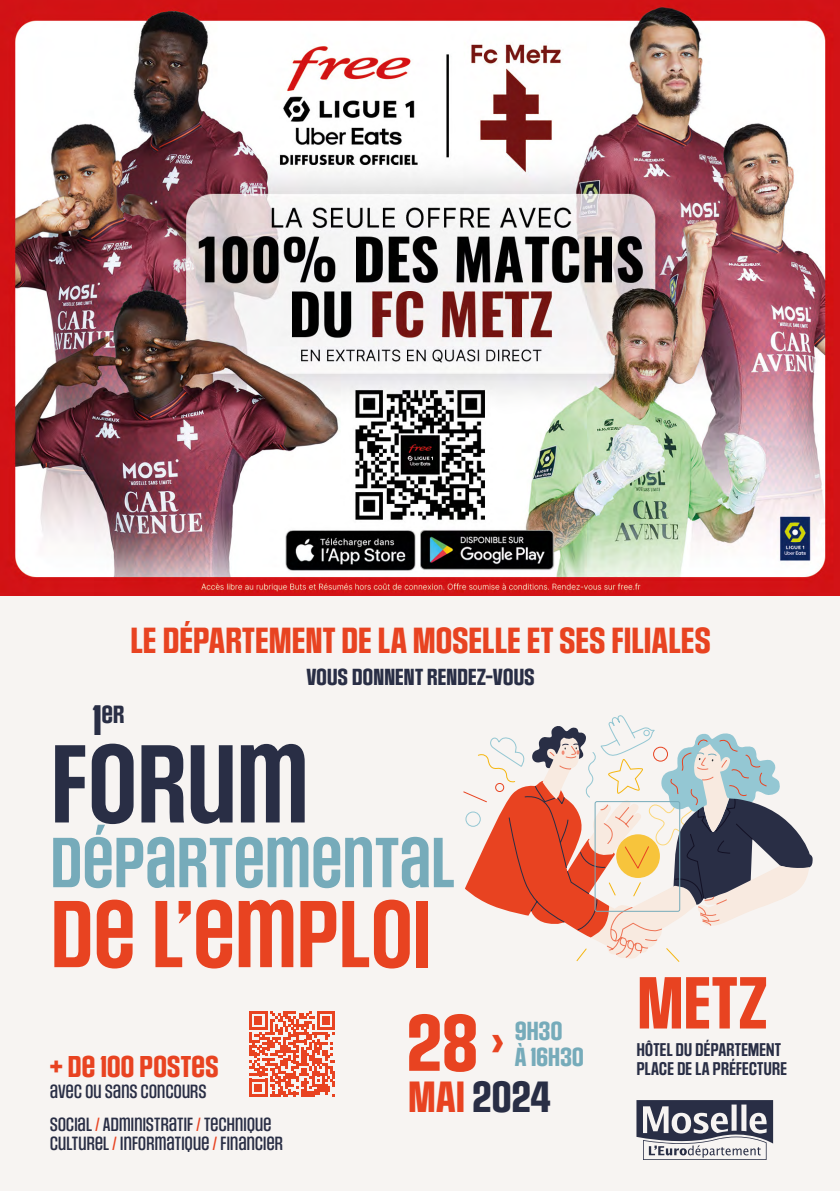
<style>
.page{position:relative;width:840px;height:1191px;background:#fff}
.page>*{position:absolute;margin:0;border:0;box-sizing:border-box;transform-origin:0 0}
.t1{font:600 93.2px "Social Gothic";letter-spacing:-.02em;color:#292e45}
.t2{font:600 80px "Social Gothic";letter-spacing:-.02em;color:#e84321}
.t3{font:700 67.2px "Social Gothic";color:#e84321}
.t4{font:700 62px "Social Gothic";color:#e84321}
.t5{font:600 59.6px "Social Gothic";letter-spacing:-.02em;color:#76abba}
.t6{font:700 36.8px "Social Gothic";letter-spacing:-.015em;color:#292e45}
.t7{font:700 35.4px "Social Gothic";color:#e84321}
.t8{font:700 30.6px "Social Gothic";letter-spacing:-.01em;color:#e84321}
.t9{font:700 25.4px "Social Gothic";letter-spacing:-.015em;color:#e84321}
.t10{font:700 22px "Social Gothic";letter-spacing:-.02em;color:#76abba}
.t11{font:700 21px "Social Gothic";color:#292e45}
.t12{font:700 19.6px "Social Gothic";letter-spacing:-.02em;color:#292e45}
.t13{font:500 16px/32.8px "Social Gothic";letter-spacing:-.02em;color:#292e45}
.t14{font:600 15.6px/18.6px "Social Gothic";letter-spacing:-.015em;color:#292e45}
.s1{font-size:36px}
.s2{color:#e84321}
</style>
<div class="page">
<div style="left:0;top:595px;width:839px;height:596px;background:#f7f4f2"></div>
<svg style="left:463px;top:715px;width:349px;height:244px"></svg>
<svg style="left:636px;top:1100px;width:136px;height:60px"></svg>
<svg style="left:249px;top:1011px;width:86px;height:86px"></svg>
<img style="left:0;top:0;width:839px;height:595px">
<svg style="left:838px;top:0;width:2px;height:7px"></svg>
<h3 class="t8" style="left:130px;top:621px;width:582px">LE DÉPARTEMENT DE LA MOSELLE ET SES FILIALES</h3>
<p class="t12" style="left:306px;top:664px;width:230px">VOUS DONNENT RENDEZ-VOUS</p>
<h3 class="t11" style="left:92px;top:700px;width:34px"><span class="s1">1</span>ER</h3>
<h1 class="t1" style="left:50px;top:723px;width:261px">FORUM</h1>
<h3 class="t5" style="left:50px;top:824px;width:406px">DÉPARTEMENTAL</h3>
<h2 class="t2" style="left:50px;top:882px;width:384px">DE L’EMPLOI</h2>
<h3 class="t9" style="left:50px;top:1050px;width:170px">+ DE 100 POSTES</h3>
<p class="t13" style="left:50px;top:1076px;width:223px">AVEC OU SANS CONCOURS<br>SOCIAL <span class="s2">/</span> ADMINISTRATIF <span class="s2">/</span> TECHNIQUE</p>
<p class="t13" style="left:50px;top:1128px;width:235px">CULTUREL <span class="s2">/</span> INFORMATIQUE <span class="s2">/</span> FINANCIER</p>
<h3 class="t3" style="left:406px;top:1000px;width:74px">28</h3>
<h3 class="t7" style="left:490px;top:1021px;width:14px">&gt;</h3>
<h3 class="t10" style="left:514px;top:1016px;width:49px">9H30</h3>
<h3 class="t10" style="left:514px;top:1043px;width:71px">À 16H30</h3>
<h3 class="t6" style="left:407px;top:1073px;width:145px"><span class="s2">MAI</span> 2024</h3>
<h3 class="t4" style="left:636px;top:963px;width:133px">METZ</h3>
<p class="t14" style="left:636px;top:1041px;width:152px">HÔTEL DU DÉPARTEMENT<br>PLACE DE LA PRÉFECTURE</p>
</div>
